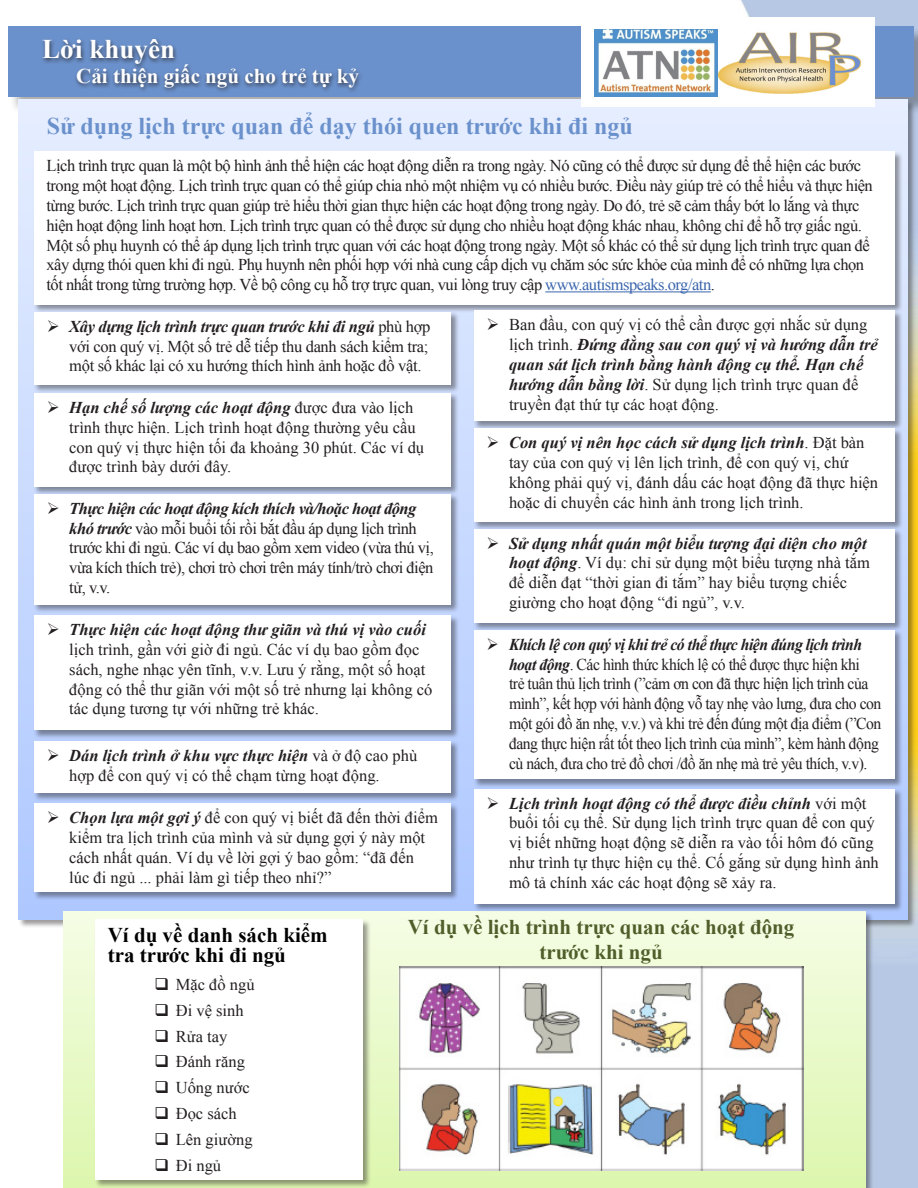
<style>
.page{position:relative;width:918px;height:1188px;background:#fff}
.page>*{position:absolute;margin:0;border:0;box-sizing:border-box;transform-origin:0 0}
.t1{font:700 27px "Times New Roman";color:#fff}
.t2{font:700 24px "Times New Roman";color:#6b91cc}
.t3{font:700 21px/25.2px "Times New Roman";color:#4f5e2a;text-align:center}
.Bodd{font:700 21px/19.5px "Times New Roman";color:#000}
.t4{font:700 21px "Times New Roman";color:#fff}
.t5{font:16.5px/19.8px "Times New Roman";color:#231f20}
.t6{font:16.5px/19.8px "Times New Roman";letter-spacing:-.03em;color:#231f20}
.t7{font:16.5px/19.8px "Times New Roman";letter-spacing:-.03em;color:#231f20;scale:.95 1}
.s1{color:#3b66ad}
.s2{font-weight:700;font-style:italic}
</style>
<div class="page">
<img style="left:740px;top:0;width:178px;height:1188px">
<div style="left:9px;top:27px;width:909px;height:87px;background:#231f20;opacity:.35"></div>
<div style="left:8px;top:26px;width:906px;height:71px;background:#6b91cc"></div>
<div style="left:40px;top:37px;width:324px;height:56px;background:#231f20;opacity:.75"></div>
<div style="left:19px;top:100px;width:889px;height:820px;background:linear-gradient(to bottom,#e6eeff,#adc7ff)"></div>
<div style="left:64px;top:912px;width:801px;height:275px;background:linear-gradient(to bottom,#f4fce4,#ddf6af)"></div>
<div style="left:95px;top:919px;width:277px;height:269px;background:#231f20;opacity:.45"></div>
<div style="left:95px;top:920px;width:268px;height:260px;background:#fff"></div>
<div style="left:33px;top:151px;width:870px;height:162px;background:#231f20;opacity:.45"></div>
<div style="left:34px;top:151px;width:861px;height:153px;background:#fff"></div>
<hr style="left:545px;top:292px;width:166px;height:1px;background:#3b66ad">
<div style="left:34px;top:312px;width:426px;height:81px;background:#231f20;opacity:.45"></div>
<div style="left:34px;top:312px;width:417px;height:72px;background:#fff"></div>
<div style="left:34px;top:393px;width:426px;height:102px;background:#231f20;opacity:.45"></div>
<div style="left:34px;top:393px;width:417px;height:94px;background:#fff"></div>
<div style="left:34px;top:494px;width:426px;height:120px;background:#231f20;opacity:.45"></div>
<div style="left:34px;top:494px;width:417px;height:111px;background:#fff"></div>
<div style="left:34px;top:615px;width:426px;height:124px;background:#231f20;opacity:.45"></div>
<div style="left:34px;top:615px;width:417px;height:115px;background:#fff"></div>
<div style="left:34px;top:741px;width:426px;height:61px;background:#231f20;opacity:.45"></div>
<div style="left:34px;top:741px;width:417px;height:52px;background:#fff"></div>
<div style="left:34px;top:803px;width:426px;height:98px;background:#231f20;opacity:.45"></div>
<div style="left:34px;top:803px;width:417px;height:89px;background:#fff"></div>
<div style="left:473px;top:310px;width:431px;height:120px;background:#231f20;opacity:.45"></div>
<div style="left:474px;top:310px;width:421px;height:111px;background:#fff"></div>
<div style="left:473px;top:428px;width:431px;height:103px;background:#231f20;opacity:.45"></div>
<div style="left:474px;top:429px;width:421px;height:93px;background:#fff"></div>
<div style="left:473px;top:528px;width:431px;height:103px;background:#231f20;opacity:.45"></div>
<div style="left:474px;top:529px;width:421px;height:93px;background:#fff"></div>
<div style="left:473px;top:630px;width:431px;height:158px;background:#231f20;opacity:.45"></div>
<div style="left:474px;top:630px;width:421px;height:149px;background:#fff"></div>
<div style="left:473px;top:788px;width:431px;height:124px;background:#231f20;opacity:.45"></div>
<div style="left:474px;top:789px;width:421px;height:114px;background:#fff"></div>
<img style="left:399px;top:967px;width:405px;height:203px">
<div style="left:581px;top:18px;width:294px;height:89px;background:#fff"></div>
<img style="left:594px;top:30px;width:124px;height:67px">
<img style="left:718px;top:32px;width:144px;height:62px">
<h1 class="t1" style="left:42px;top:30px;width:134px">Lời khuyên</h1>
<p class="t4" style="left:76px;top:62px;width:284px">Cải thiện giấc ngủ cho trẻ tự kỷ</p>
<p class="t2" style="left:47px;top:110px;width:587px">Sử dụng lịch trực quan để dạy thói quen trước khi đi ngủ</p>
<p class="t6" style="left:47px;top:156px;width:828px">Lịch trình trực quan là một bộ hình ảnh thể hiện các hoạt động diễn ra trong ngày. Nó cũng có thể được sử dụng để thể hiện các bước trong một hoạt động. Lịch trình trực quan có thể giúp chia nhỏ một nhiệm vụ có nhiều bước. Điều này giúp trẻ có thể hiểu và thực hiện từng bước. Lịch trình trực quan giúp trẻ hiểu thời gian thực hiện các hoạt động trong ngày. Do đó, trẻ sẽ cảm thấy bớt lo lắng và thực hiện hoạt động linh hoạt hơn. Lịch trình trực quan có thể được sử dụng cho nhiều hoạt động khác nhau, không chỉ để hỗ trợ giấc ngủ.<br>Một số phụ huynh có thể áp dụng lịch trình trực quan với các hoạt động trong ngày. Một số khác có thể sử dụng lịch trình trực quan để xây dựng thói quen khi đi ngủ. Phụ huynh nên phối hợp với nhà cung cấp dịch vụ chăm sóc sức khỏe của mình để có những lựa chọn tốt nhất trong từng trường hợp. Về bộ công cụ hỗ trợ trực quan, vui lòng truy cập <span class="s1">www.autismspeaks.org/atn</span>.</p>
<p class="t6" style="left:69px;top:316px;width:363px;text-align:justify;text-indent:-22px">➢ <span class="s2">Xây dựng lịch trình trực quan trước khi đi ngủ</span> phù hợp với con quý vị. Một số trẻ dễ tiếp thu danh sách kiểm tra; một số khác lại có xu hướng thích hình ảnh hoặc đồ vật.</p>
<p class="t5" style="left:69px;top:397px;width:356px;text-indent:-22px">➢ <span class="s2">Hạn chế số lượng các hoạt động</span> được đưa vào lịch trình thực hiện. Lịch trình hoạt động thường yêu cầu con quý vị thực hiện tối đa khoảng 30 phút. Các ví dụ được trình bày dưới đây.</p>
<p class="t6" style="left:69px;top:498px;width:366px;text-indent:-22px">➢ <span class="s2">Thực hiện các hoạt động kích thích và/hoặc hoạt động khó trước</span> vào mỗi buổi tối rồi bắt đầu áp dụng lịch trình trước khi đi ngủ. Các ví dụ bao gồm xem video (vừa thú vị, vừa kích thích trẻ), chơi trò chơi trên máy tính/trò chơi điện tử, v.v.</p>
<p class="t5" style="left:69px;top:620px;width:365px;text-indent:-22px">➢ <span class="s2">Thực hiện các hoạt động thư giãn và thú vị vào cuối </span>lịch trình, gần với giờ đi ngủ. Các ví dụ bao gồm đọc sách, nghe nhạc yên tĩnh, v.v. Lưu ý rằng, một số hoạt động có thể thư giãn với một số trẻ nhưng lại không có tác dụng tương tự với những trẻ khác.</p>
<p class="t5" style="left:69px;top:745px;width:350px;text-indent:-22px">➢ <span class="s2">Dán lịch trình ở khu vực thực hiện</span> và ở độ cao phù hợp để con quý vị có thể chạm từng hoạt động.</p>
<p class="t5" style="left:69px;top:808px;width:370px;text-indent:-22px">➢ <span class="s2">Chọn lựa một gợi ý</span> để con quý vị biết đã đến thời điểm kiểm tra lịch trình của mình và sử dụng gợi ý này một cách nhất quán. Ví dụ về lời gợi ý bao gồm: “đã đến lúc đi ngủ ... phải làm gì tiếp theo nhỉ?”</p>
<p class="t5" style="left:509px;top:315px;width:370px;text-indent:-22px">➢ Ban đầu, con quý vị có thể cần được gợi nhắc sử dụng lịch trình. <span class="s2">Đứng đằng sau con quý vị và hướng dẫn trẻ quan sát lịch trình bằng hành động cụ thể. Hạn chế hướng dẫn bằng lời</span>. Sử dụng lịch trình trực quan để truyền đạt thứ tự các hoạt động.</p>
<p class="t5" style="left:509px;top:433px;width:371px;text-indent:-23px">➢ <span class="s2">Con quý vị nên học cách sử dụng lịch trình</span>. Đặt bàn tay của con quý vị lên lịch trình, để con quý vị, chứ không phải quý vị, đánh dấu các hoạt động đã thực hiện hoặc di chuyển các hình ảnh trong lịch trình.</p>
<p class="t5" style="left:509px;top:533px;width:362px;text-indent:-22px">➢ <span class="s2">Sử dụng nhất quán một biểu tượng đại diện cho một hoạt động</span>. Ví dụ: chỉ sử dụng một biểu tượng nhà tắm để diễn đạt “thời gian đi tắm” hay biểu tượng chiếc giường cho hoạt động “đi ngủ”, v.v.</p>
<p class="t7" style="left:509px;top:634px;width:394px;text-indent:-22px">➢ <span class="s2">Khích lệ con quý vị khi trẻ có thể thực hiện đúng lịch trình hoạt động</span>. Các hình thức khích lệ có thể được thực hiện khi<br>trẻ tuân thủ lịch trình (”cảm ơn con đã thực hiện lịch trình của mình”, kết hợp với hành động vỗ tay nhẹ vào lưng, đưa cho con một gói đồ ăn nhẹ, v.v.) và khi trẻ đến đúng một địa điểm (”Con đang thực hiện rất tốt theo lịch trình của mình”, kèm hành động cù nách, đưa cho trẻ đồ chơi /đồ ăn nhẹ mà trẻ yêu thích, v.v).</p>
<p class="t5" style="left:509px;top:793px;width:371px;text-indent:-23px">➢ <span class="s2">Lịch trình hoạt động có thể được điều chỉnh</span> với một buổi tối cụ thể. Sử dụng lịch trình trực quan để con quý vị biết những hoạt động sẽ diễn ra vào tối hôm đó cũng như trình tự thực hiện cụ thể. Cố gắng sử dụng hình ảnh mô tả chính xác các hoạt động sẽ xảy ra.</p>
<p class="t3" style="left:408px;top:914px;width:388px">Ví dụ về lịch trình trực quan các hoạt động trước khi ngủ</p>
<p class="Bodd" style="left:108px;top:925px;width:221px">Ví dụ về danh sách kiểm tra trước khi đi ngủ</p>
<p class="t6" style="left:155px;top:974px;width:102px">❑ Mặc đồ ngủ</p>
<p class="t6" style="left:155px;top:1000px;width:91px">❑ Đi vệ sinh</p>
<p class="t6" style="left:155px;top:1026px;width:74px">❑ Rửa tay</p>
<p class="t5" style="left:155px;top:1052px;width:92px">❑ Đánh răng</p>
<p class="t5" style="left:155px;top:1078px;width:97px">❑ Uống nước</p>
<p class="t6" style="left:155px;top:1104px;width:84px">❑ Đọc sách</p>
<p class="t5" style="left:155px;top:1129px;width:100px">❑ Lên giường</p>
<p class="t6" style="left:155px;top:1155px;width:68px">❑ Đi ngủ</p>
</div>
